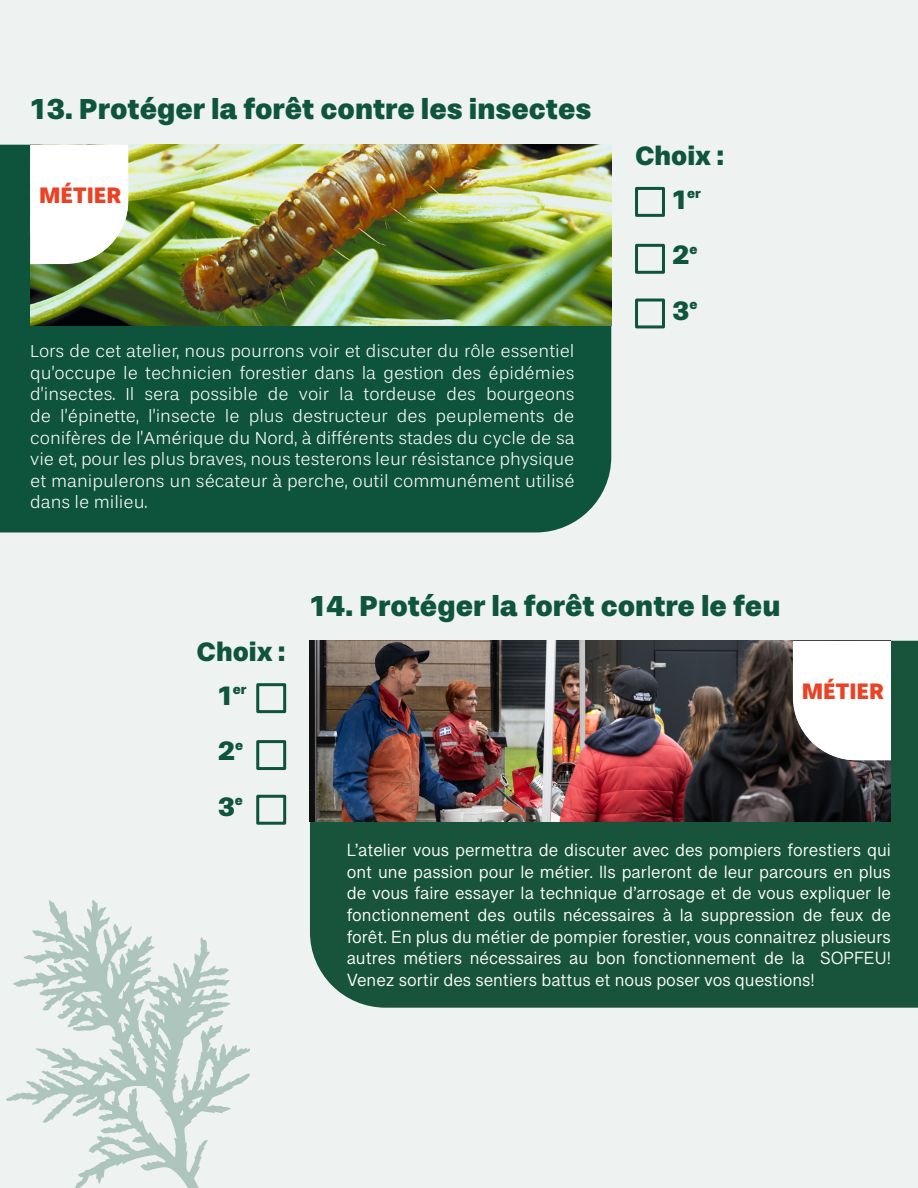
<style>
.page{position:relative;width:918px;height:1188px;background:#eef3f2}
.page>*{position:absolute;margin:0;border:0;box-sizing:border-box;transform-origin:0 0}
.t1{font:900 29.25px "Stevie Sans";color:#0f543d}
.t2{font:900 27px "Stevie Sans";color:#0f543d}
.t3{font:900 22.65px "Stevie Sans";color:#e94225}
.Style_paragraphe_atelier{font:300 18px/21.6px "Stevie Sans";color:#fff;text-align:justify}
.Style_paragraphe_atelier-2{font:18px/21.6px "Grantha Sangam MN";color:#fff;text-align:justify}
.t4{font:900 13.5px "Stevie Sans";color:#0f543d}
.s1{font-size:27px}
</style>
<div class="page">
<svg style="left:7px;top:900px;width:243px;height:288px"></svg>
<div style="left:635px;top:187px;width:30px;height:30px;border:3px solid #0e543d"></div>
<div style="left:256px;top:683px;width:30px;height:30px;border:3px solid #0e543d"></div>
<div style="left:635px;top:244px;width:30px;height:30px;border:3px solid #0e543d"></div>
<div style="left:256px;top:740px;width:30px;height:30px;border:3px solid #0e543d"></div>
<div style="left:635px;top:299px;width:30px;height:29px;border:3px solid #0e543d"></div>
<div style="left:256px;top:795px;width:30px;height:30px;border:3px solid #0e543d"></div>
<div style="left:310px;top:641px;width:608px;height:367px;background:#17543b"></div>
<img style="left:310px;top:641px;width:581px;height:181px">
<div style="left:0;top:145px;width:611px;height:387px;background:#0e543d"></div>
<img style="left:30px;top:145px;width:581px;height:180px">
<svg style="left:30px;top:145px;width:98px;height:119px;background:#f5f8f1"></svg>
<svg style="left:793px;top:641px;width:98px;height:119px;background:#efeeee"></svg>
<p class="t1" style="left:30px;top:91px;width:563px">13. Protéger la forêt contre les insectes</p>
<p class="t3" style="left:39px;top:181px;width:84px">MÉTIER</p>
<p class="Style_paragraphe_atelier" style="left:30px;top:341px;width:546px">Lors de cet atelier, nous pourrons voir et discuter du rôle essentiel qu’occupe le technicien forestier dans la gestion des épidémies d’insectes. Il sera possible de voir la tordeuse des bourgeons de l’épinette, l’insecte le plus destructeur des peuplements de conifères de l’Amérique du Nord, à différents stades du cycle de sa vie et, pour les plus braves, nous testerons leur résistance physique et manipulerons un sécateur à perche, outil communément utilisé dans le milieu.</p>
<h2 class="t2" style="left:635px;top:139px;width:90px">Choix :</h2>
<p class="t4" style="left:672px;top:185px;width:30px"><span class="s1">1</span>er</p>
<h2 class="t2" style="left:672px;top:238px;width:27px">2<sup>e</sup></h2>
<h2 class="t2" style="left:672px;top:294px;width:27px">3<sup>e</sup></h2>
<h2 class="t2" style="left:196px;top:635px;width:90px">Choix :</h2>
<p class="t4" style="left:218px;top:682px;width:30px"><span class="s1">1</span>er</p>
<h2 class="t2" style="left:218px;top:735px;width:27px">2<sup>e</sup></h2>
<h2 class="t2" style="left:218px;top:790px;width:27px">3<sup>e</sup></h2>
<p class="t1" style="left:310px;top:588px;width:472px">14. Protéger la forêt contre le feu</p>
<p class="t3" style="left:802px;top:678px;width:84px">MÉTIER</p>
<p class="Style_paragraphe_atelier-2" style="left:347px;top:839px;width:546px">L’atelier vous permettra de discuter avec des pompiers forestiers qui ont une passion pour le métier. Ils parleront de leur parcours en plus de vous faire essayer la technique d’arrosage et de vous expliquer le fonctionnement des outils nécessaires à la suppression de feux de forêt. En plus du métier de pompier forestier, vous connaitrez plusieurs autres métiers nécessaires au bon fonctionnement de la SOPFEU!<br>Venez sortir des sentiers battus et nous poser vos questions!</p>
</div>
